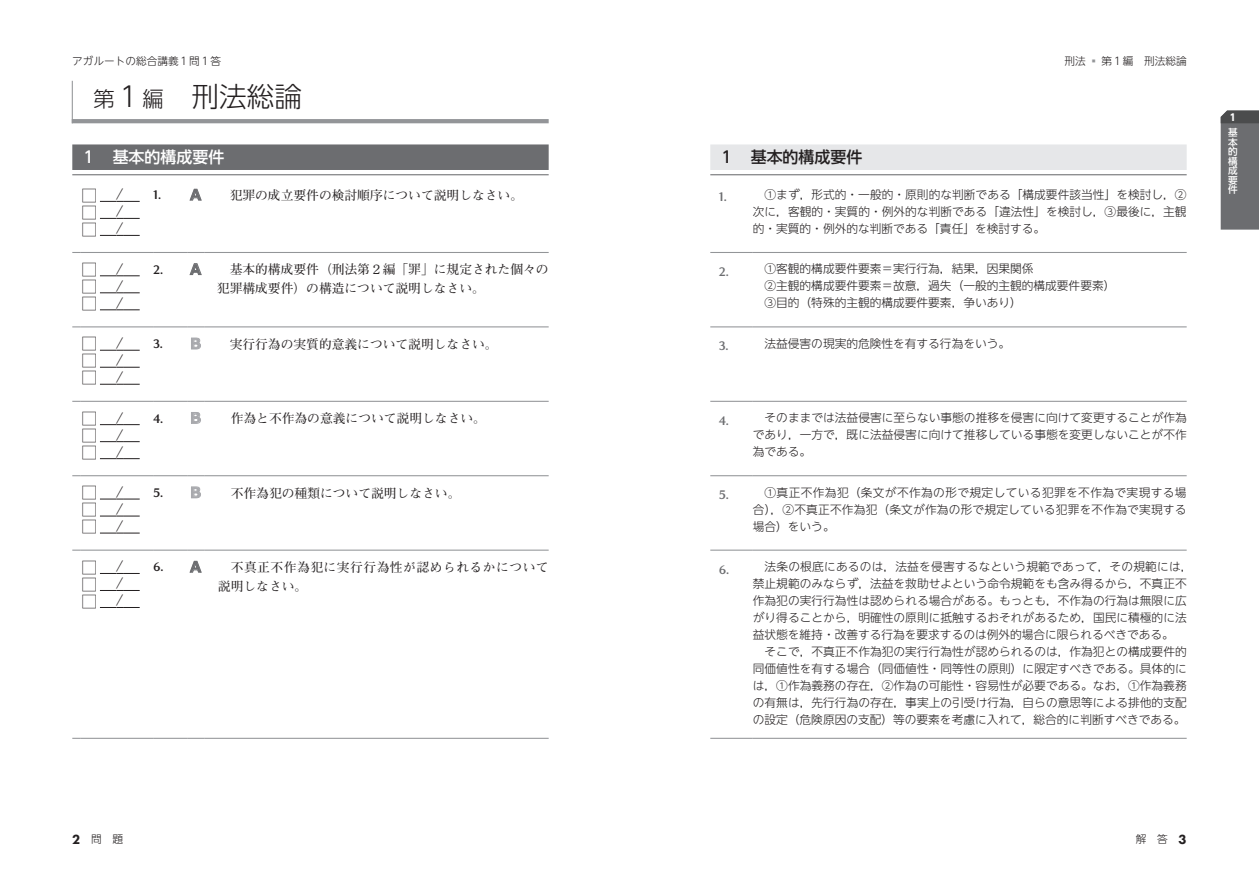
<style>
.page{position:relative;width:1259px;height:893px;background:#fff}
.page>*{position:absolute;margin:0;border:0;box-sizing:border-box;transform-origin:0 0}
.t1{font:300 27.6px "UD Shin Go NT Pr 6 N";color:#231f20}
.t2{font:200 16.95px "Koz Go Pr 6 N";color:#231f20}
.t3{font:500 15.9px "UD Shin Go NT Pr 6 N";color:#fff}
.t4{font:500 15.9px "UD Shin Go NT Pr 6 N";color:#231f20}
.t5{font:700 12.75px/19.2px "Futo Min A101 Pr 6 N";color:#231f20}
.t6{font:700 12.75px/19.2px "Futo Min A101 Pr 6 N";letter-spacing:.04em;color:#231f20}
.t7{font:700 12.75px "Minerva Modern";color:#231f20}
.t8{font:700 12.75px "Minerva Modern";color:#6c6d70}
.t9{font:300 11.7px/17px "UD Shin Go NT Pr 6 N";letter-spacing:.005em;color:#231f20;text-align:justify}
.t10{font:300 10.65px "UD Shin Go NT Pr 6 N";color:#231f20}
.t11{font:500 9.6px/9.6px "UD Shin Go NT Pr 6 N";color:#fff;text-align:justify}
.t12{font:700 9.6px "UD Shin Go NT Pr 6 N";color:#fff}
.s1{color:#939598}
.s2{font-size:21.3px}
.s3{font-size:13.8px}
.s4{font-family:"Meiryo UI";font-size:14.85px;color:#6c6d70}
.s5{font-family:"Meiryo UI";font-size:14.85px;color:#a8a9ad}
.s6{font-family:"Futura PT";font-weight:800;font-size:13.8px}
</style>
<div class="page">
<svg style="left:1220px;top:111px;width:39px;height:119px;background:#6c6d70"></svg>
<hr style="left:72px;top:81px;width:1px;height:42px;background:#939598">
<hr style="left:72px;top:119px;width:477px;height:4px;background:#939598">
<hr style="left:81px;top:252px;width:72px;height:1px;background:#939598">
<hr style="left:153px;top:252px;width:34px;height:1px;background:#939598">
<svg style="left:187px;top:252px;width:17px;height:1px"></svg>
<hr style="left:204px;top:252px;width:345px;height:1px;background:#939598">
<hr style="left:710px;top:252px;width:43px;height:1px;background:#939598">
<hr style="left:753px;top:252px;width:433px;height:1px;background:#939598">
<hr style="left:81px;top:326px;width:72px;height:1px;background:#939598">
<hr style="left:153px;top:326px;width:34px;height:1px;background:#939598">
<svg style="left:187px;top:326px;width:17px;height:1px"></svg>
<hr style="left:204px;top:326px;width:345px;height:1px;background:#939598">
<hr style="left:710px;top:326px;width:43px;height:1px;background:#939598">
<hr style="left:753px;top:326px;width:433px;height:1px;background:#939598">
<hr style="left:81px;top:401px;width:72px;height:1px;background:#939598">
<hr style="left:153px;top:401px;width:34px;height:1px;background:#939598">
<svg style="left:187px;top:401px;width:17px;height:1px"></svg>
<hr style="left:204px;top:401px;width:345px;height:1px;background:#939598">
<hr style="left:710px;top:401px;width:43px;height:1px;background:#939598">
<hr style="left:753px;top:401px;width:433px;height:1px;background:#939598">
<hr style="left:81px;top:475px;width:72px;height:1px;background:#939598">
<hr style="left:153px;top:475px;width:34px;height:1px;background:#939598">
<svg style="left:187px;top:475px;width:17px;height:1px"></svg>
<hr style="left:204px;top:475px;width:345px;height:1px;background:#939598">
<hr style="left:710px;top:475px;width:43px;height:1px;background:#939598">
<hr style="left:753px;top:475px;width:433px;height:1px;background:#939598">
<hr style="left:81px;top:550px;width:72px;height:1px;background:#939598">
<hr style="left:153px;top:550px;width:34px;height:1px;background:#939598">
<svg style="left:187px;top:550px;width:17px;height:1px"></svg>
<hr style="left:204px;top:550px;width:345px;height:1px;background:#939598">
<hr style="left:710px;top:550px;width:43px;height:1px;background:#939598">
<hr style="left:753px;top:550px;width:433px;height:1px;background:#939598">
<hr style="left:81px;top:738px;width:72px;height:1px;background:#939598">
<hr style="left:153px;top:738px;width:34px;height:1px;background:#939598">
<svg style="left:187px;top:738px;width:17px;height:1px"></svg>
<hr style="left:204px;top:738px;width:345px;height:1px;background:#939598">
<hr style="left:710px;top:738px;width:43px;height:1px;background:#939598">
<hr style="left:753px;top:738px;width:433px;height:1px;background:#939598">
<div style="left:72px;top:144px;width:477px;height:26px;background:#6c6d70"></div>
<hr style="left:72px;top:174px;width:477px;height:1px;background:#6c6d70">
<div style="left:710px;top:144px;width:476px;height:26px;background:#e6e7e9"></div>
<hr style="left:710px;top:174px;width:476px;height:1px;background:#6c6d70">
<svg style="left:100px;top:201px;width:40px;height:1px"></svg>
<svg style="left:100px;top:218px;width:40px;height:1px"></svg>
<svg style="left:100px;top:235px;width:40px;height:1px"></svg>
<svg style="left:189px;top:188px;width:13px;height:13px"></svg>
<svg style="left:100px;top:276px;width:40px;height:1px"></svg>
<svg style="left:100px;top:293px;width:40px;height:1px"></svg>
<svg style="left:100px;top:310px;width:40px;height:1px"></svg>
<svg style="left:189px;top:263px;width:13px;height:12px"></svg>
<svg style="left:100px;top:350px;width:40px;height:1px"></svg>
<svg style="left:100px;top:367px;width:40px;height:1px"></svg>
<svg style="left:100px;top:384px;width:40px;height:1px"></svg>
<svg style="left:191px;top:337px;width:10px;height:13px"></svg>
<svg style="left:100px;top:424px;width:40px;height:1px"></svg>
<svg style="left:100px;top:441px;width:40px;height:1px"></svg>
<svg style="left:100px;top:458px;width:40px;height:1px"></svg>
<svg style="left:191px;top:412px;width:10px;height:12px"></svg>
<svg style="left:100px;top:499px;width:40px;height:1px"></svg>
<svg style="left:100px;top:516px;width:40px;height:1px"></svg>
<svg style="left:100px;top:533px;width:40px;height:1px"></svg>
<svg style="left:191px;top:486px;width:10px;height:13px"></svg>
<svg style="left:100px;top:573px;width:40px;height:1px"></svg>
<svg style="left:100px;top:590px;width:40px;height:1px"></svg>
<svg style="left:100px;top:607px;width:40px;height:1px"></svg>
<svg style="left:189px;top:560px;width:13px;height:13px"></svg>
<p class="t10" style="left:72px;top:52px;width:150px">アガルートの総合講義１問１答</p>
<p class="t10" style="left:1064px;top:52px;width:124px">刑法 <span class="s1">▪</span> 第１編　刑法総論</p>
<h1 class="t1" style="left:94px;top:74px;width:210px"><span class="s2">第</span>１<span class="s2">編</span>　刑法総論</h1>
<h3 class="t3" style="left:81px;top:144px;width:145px">１　基本的構成要件</h3>
<h3 class="t4" style="left:719px;top:144px;width:145px">１　基本的構成要件</h3>
<h2 class="t2" style="left:81px;top:186px;width:44px">□ <span class="s3">/</span></h2>
<h2 class="t2" style="left:81px;top:203px;width:44px">□ <span class="s3">/</span></h2>
<h2 class="t2" style="left:81px;top:220px;width:44px">□ <span class="s3">/</span></h2>
<p class="t7" style="left:153px;top:187px;width:50px">1. <span class="s4">A</span></p>
<p class="t5" style="left:230px;top:185px;width:295px">犯罪の成立要件の検討順序について説明しなさい。</p>
<p class="t8" style="left:719px;top:190px;width:9px">1.</p>
<p class="t9" style="left:753px;top:186px;width:435px;text-indent:12px">①まず，形式的・一般的・原則的な判断である「構成要件該当性」を検討し，②次に，客観的・実質的・例外的な判断である「違法性」を検討し，③最後に，主観的・実質的・例外的な判断である「責任」を検討する。</p>
<h2 class="t2" style="left:81px;top:260px;width:44px">□ <span class="s3">/</span></h2>
<h2 class="t2" style="left:81px;top:277px;width:44px">□ <span class="s3">/</span></h2>
<h2 class="t2" style="left:81px;top:294px;width:44px">□ <span class="s3">/</span></h2>
<h2 class="t2" style="left:81px;top:335px;width:44px">□ <span class="s3">/</span></h2>
<h2 class="t2" style="left:81px;top:352px;width:44px">□ <span class="s3">/</span></h2>
<h2 class="t2" style="left:81px;top:369px;width:44px">□ <span class="s3">/</span></h2>
<h2 class="t2" style="left:81px;top:409px;width:44px">□ <span class="s3">/</span></h2>
<h2 class="t2" style="left:81px;top:426px;width:44px">□ <span class="s3">/</span></h2>
<h2 class="t2" style="left:81px;top:443px;width:44px">□ <span class="s3">/</span></h2>
<h2 class="t2" style="left:81px;top:483px;width:44px">□ <span class="s3">/</span></h2>
<h2 class="t2" style="left:81px;top:500px;width:44px">□ <span class="s3">/</span></h2>
<h2 class="t2" style="left:81px;top:517px;width:44px">□ <span class="s3">/</span></h2>
<h2 class="t2" style="left:81px;top:558px;width:44px">□ <span class="s3">/</span></h2>
<h2 class="t2" style="left:81px;top:575px;width:44px">□ <span class="s3">/</span></h2>
<h2 class="t2" style="left:81px;top:592px;width:44px">□ <span class="s3">/</span></h2>
<p class="t7" style="left:153px;top:262px;width:50px">2. <span class="s4">A</span></p>
<p class="t5" style="left:217px;top:259px;width:333px;text-indent:13px">基本的構成要件（刑法第２編「罪」に規定された個々の犯罪構成要件）の構造について説明しなさい。</p>
<p class="t8" style="left:719px;top:264px;width:12px">2.</p>
<p class="t9" style="left:764px;top:260px;width:352px;text-align:left">①客観的構成要件要素＝実行行為，結果，因果関係<br>②主観的構成要件要素＝故意，過失（一般的主観的構成要件要素）<br>③目的（特殊的主観的構成要件要素，争いあり）</p>
<p class="t7" style="left:153px;top:336px;width:49px">3. <span class="s5">B</span></p>
<p class="t5" style="left:230px;top:334px;width:269px">実行行為の実質的意義について説明しなさい。</p>
<p class="t8" style="left:719px;top:338px;width:11px">3.</p>
<p class="t9" style="left:764px;top:334px;width:247px">法益侵害の現実的危険性を有する行為をいう。</p>
<p class="t7" style="left:153px;top:411px;width:49px">4. <span class="s5">B</span></p>
<p class="t5" style="left:231px;top:408px;width:257px">作為と不作為の意義について説明しなさい。</p>
<p class="t8" style="left:719px;top:413px;width:12px">4.</p>
<p class="t9" style="left:753px;top:409px;width:435px;text-indent:12px">そのままでは法益侵害に至らない事態の推移を侵害に向けて変更することが作為であり，一方で，既に法益侵害に向けて推移している事態を変更しないことが不作為である。</p>
<p class="t7" style="left:153px;top:485px;width:49px">5. <span class="s5">B</span></p>
<p class="t5" style="left:231px;top:483px;width:231px">不作為犯の種類について説明しなさい。</p>
<p class="t8" style="left:719px;top:487px;width:11px">5.</p>
<p class="t9" style="left:753px;top:483px;width:435px;text-indent:12px">①真正不作為犯（条文が不作為の形で規定している犯罪を不作為で実現する場合），②不真正不作為犯（条文が作為の形で規定している犯罪を不作為で実現する場合）をいう。</p>
<p class="t7" style="left:153px;top:559px;width:50px">6. <span class="s4">A</span></p>
<p class="t6" style="left:218px;top:557px;width:332px;text-indent:13px">不真正不作為犯に実行行為性が認められるかについて説明しなさい。</p>
<p class="t8" style="left:719px;top:562px;width:12px">6.</p>
<p class="t9" style="left:753px;top:558px;width:441px;text-align:left;text-indent:12px">法条の根底にあるのは，法益を侵害するなという規範であって，その規範には，禁止規範のみならず，法益を救助せよという命令規範をも含み得るから，不真正不作為犯の実行行為性は認められる場合がある。もっとも，不作為の行為は無限に広がり得ることから，明確性の原則に抵触するおそれがあるため，国民に積極的に法益状態を維持・改善する行為を要求するのは例外的場合に限られるべきである。</p>
<p class="t9" style="left:753px;top:643px;width:435px;text-indent:12px">そこで，不真正不作為犯の実行行為性が認められるのは，作為犯との構成要件的同価値性を有する場合（同価値性・同等性の原則）に限定すべきである。具体的には，①作為義務の存在，②作為の可能性・容易性が必要である。なお，①作為義務の有無は，先行行為の存在，事実上の引受け行為，自らの意思等による排他的支配の設定（危険原因の支配）等の要素を考慮に入れて，総合的に判断すべきである。</p>
<p class="t12" style="left:1228px;top:109px;width:7px">１</p>
<p class="t11" style="left:1228px;top:127px;width:11px">基本的構成要件</p>
<p class="t10" style="left:72px;top:831px;width:52px"><span class="s6">2</span>　問　題</p>
<p class="t10" style="left:1135px;top:831px;width:52px">解　答　<span class="s6">3</span></p>
</div>
